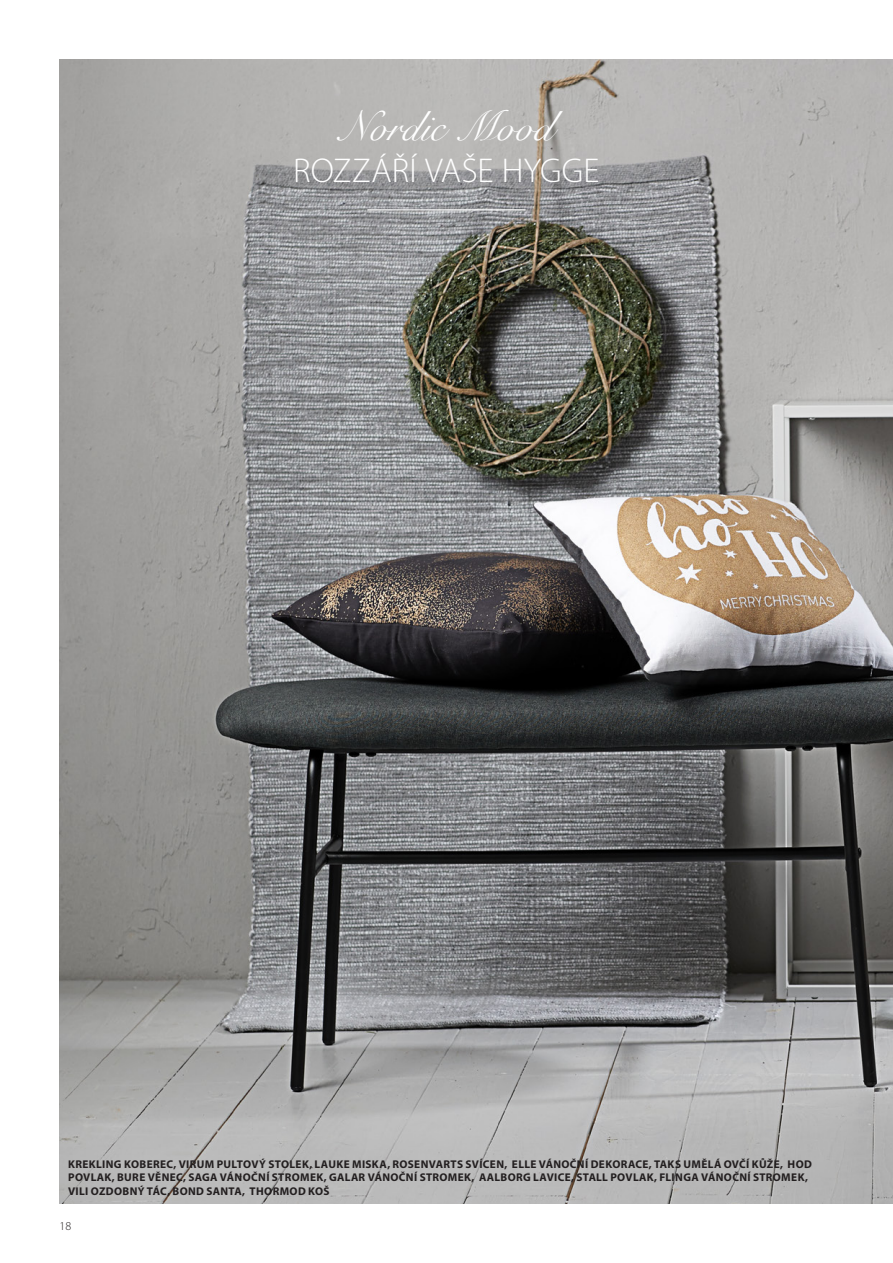
<style>
.page{position:relative;width:893px;height:1263px;background:#fff}
.page>*{position:absolute;margin:0;border:0;box-sizing:border-box;transform-origin:0 0}
.Handwritten_headline{font:42px "Snell Roundhand";color:#fff}
.Theme_intro_headline{font:300 34.5px "Myriad Pro";letter-spacing:.005em;color:#fff}
.t1{font:300 12px "Myriad Pro";color:#231f20}
.Promotiondescriptio{font:700 11.25px/13.5px "Myriad Pro";letter-spacing:.03em;color:#231f20}
</style>
<div class="page">
<img style="left:60px;top:60px;width:833px;height:1143px">
<hr style="left:367px;top:209px;width:159px;height:1px;background:#fff">
<img style="left:546px;top:700px;width:42px;height:29px">
<img style="left:716px;top:615px;width:41px;height:29px">
<img style="left:479px;top:615px;width:42px;height:29px">
<img style="left:461px;top:511px;width:41px;height:29px">
<img style="left:613px;top:337px;width:42px;height:29px">
<p class="Handwritten_headline" style="left:340px;top:93px;width:215px">Nordic Mood</p>
<p class="Theme_intro_headline" style="left:293px;top:151px;width:308px">ROZZÁŘÍ VAŠE HYGGE</p>
<p class="Promotiondescriptio" style="left:68px;top:1157px;width:745px">KREKLING KOBEREC, VIRUM PULTOVÝ STOLEK, LAUKE MISKA, ROSENVARTS SVÍCEN, ELLE VÁNOČNÍ DEKORACE, TAKS UMĚLÁ OVČÍ KŮŽE, HOD<br>POVLAK, BURE VĚNEC, SAGA VÁNOČNÍ STROMEK, GALAR VÁNOČNÍ STROMEK, AALBORG LAVICE, STALL POVLAK, FLINGA VÁNOČNÍ STROMEK,<br>VILI OZDOBNÝ TÁC, BOND SANTA, THORMOD KOŠ</p>
<p class="t1" style="left:60px;top:1219px;width:13px">18</p>
</div>
